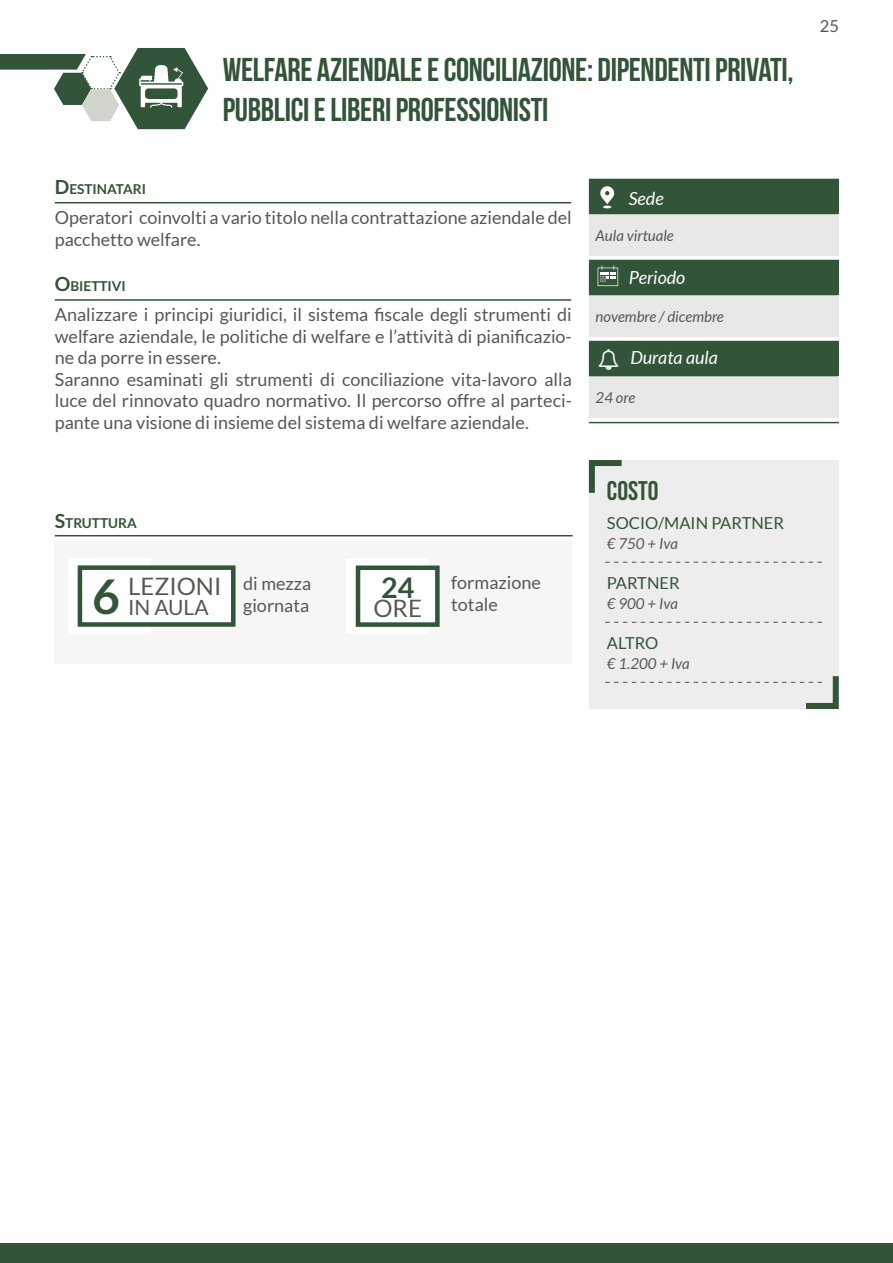
<style>
.page{position:relative;width:893px;height:1263px;background:#fff}
.page>*{position:absolute;margin:0;border:0;box-sizing:border-box;transform-origin:0 0}
.t1{font:700 48px "Lato";color:#325438}
.t2{font:33px/39.6px "Bebas Neue";letter-spacing:-.01em;color:#325438}
.t3{font:700 28.5px "Lato";color:#325438}
.t4{font:27px "Bebas Neue";color:#325438}
.t5{font:24px "Lato";color:#575756}
.t6{font:21px "Lato";color:#575756}
.t7{font:18px/21.6px "Lato";color:#575756}
.t8{font:italic 18px "Lato";color:#fff}
.t9{font:16.5px "Lato";color:#325438}
.t10{font:16.5px "Lato";color:#575756}
.t11{font:italic 15px "Lato";color:#575756}
.t12{font:700 13.65px "Lato";color:#325438}
.s1{font-size:19.5px}
</style>
<div class="page">
<div style="left:0;top:1243px;width:893px;height:20px;background:#325438"></div>
<div style="left:590px;top:180px;width:247px;height:33px;background:#325438"></div>
<svg style="left:590px;top:214px;width:247px;height:204px;background:#adb9ae"></svg>
<hr style="left:589px;top:180px;width:1px;height:33px;background:#325438">
<hr style="left:589px;top:179px;width:250px;height:1px;background:#325438">
<hr style="left:837px;top:180px;width:2px;height:33px;background:#325438">
<hr style="left:589px;top:214px;width:1px;height:42px;background:#e8e9e6">
<hr style="left:589px;top:213px;width:250px;height:1px;background:#325438">
<hr style="left:837px;top:214px;width:2px;height:42px;background:#e8e9e6">
<hr style="left:589px;top:261px;width:1px;height:33px;background:#325438">
<hr style="left:589px;top:260px;width:250px;height:1px;background:#325438">
<hr style="left:837px;top:261px;width:2px;height:33px;background:#325438">
<hr style="left:589px;top:295px;width:1px;height:42px;background:#e8e9e6">
<hr style="left:589px;top:294px;width:250px;height:1px;background:#325438">
<hr style="left:837px;top:295px;width:2px;height:42px;background:#e8e9e6">
<hr style="left:589px;top:342px;width:1px;height:33px;background:#325438">
<hr style="left:589px;top:422px;width:250px;height:1px;background:#325438">
<hr style="left:589px;top:341px;width:250px;height:1px;background:#325438">
<hr style="left:837px;top:342px;width:2px;height:33px;background:#325438">
<hr style="left:589px;top:376px;width:1px;height:42px;background:#e8e9e6">
<hr style="left:589px;top:375px;width:250px;height:1px;background:#325438">
<hr style="left:837px;top:376px;width:2px;height:42px;background:#e8e9e6">
<svg style="left:600px;top:186px;width:14px;height:22px"></svg>
<svg style="left:598px;top:266px;width:20px;height:20px"></svg>
<hr style="left:55px;top:202px;width:516px;height:1px;background:#325438">
<hr style="left:55px;top:299px;width:516px;height:2px;background:#325438">
<svg style="left:0;top:48px;width:208px;height:81px"></svg>
<div style="left:55px;top:540px;width:517px;height:123px;background:#f6f6f6"></div>
<hr style="left:55px;top:535px;width:518px;height:1px;background:#325438">
<div style="left:68px;top:558px;width:83px;height:76px;background:#fff"></div>
<div style="left:78px;top:565px;width:158px;height:62px;background:#fff;border:4px solid #325438"></div>
<div style="left:346px;top:558px;width:83px;height:76px;background:#fff"></div>
<div style="left:356px;top:565px;width:84px;height:62px;background:#fff;border:4px solid #325438"></div>
<div style="left:589px;top:460px;width:250px;height:249px;background:#ededed"></div>
<svg style="left:588px;top:460px;width:34px;height:33px"></svg>
<svg style="left:605px;top:562px;width:217px;height:1px"></svg>
<svg style="left:605px;top:622px;width:217px;height:1px"></svg>
<svg style="left:605px;top:676px;width:234px;height:33px"></svg>
<svg style="left:599px;top:348px;width:19px;height:22px"></svg>
<h2 class="t2" style="left:223px;top:49px;width:572px">WELFARE AZIENDALE E CONCILIAZIONE: DIPENDENTI PRIVATI,<br>PUBBLICI E LIBERI PROFESSIONISTI</h2>
<p class="t12" style="left:55px;top:182px;width:93px"><span class="s1">D</span>ESTINATARI</p>
<p class="t7" style="left:55px;top:207px;width:518px">Operatori coinvolti a vario titolo nella contrattazione aziendale del pacchetto welfare.</p>
<p class="t12" style="left:55px;top:278px;width:73px"><span class="s1">O</span>BIETTIVI</p>
<p class="t7" style="left:55px;top:304px;width:519px">Analizzare i principi giuridici, il sistema fiscale degli strumenti di welfare aziendale, le politiche di welfare e l’attività di pianificazio&shy;ne da porre in essere.<br>Saranno esaminati gli strumenti di conciliazione vita-lavoro alla luce del rinnovato quadro normativo. Il percorso offre al parteci&shy;pante una visione di insieme del sistema di welfare aziendale.</p>
<p class="t8" style="left:629px;top:188px;width:36px">Sede</p>
<p class="t11" style="left:596px;top:227px;width:80px">Aula virtuale</p>
<p class="t8" style="left:629px;top:268px;width:58px">Periodo</p>
<p class="t11" style="left:596px;top:308px;width:130px">novembre / dicembre</p>
<p class="t8" style="left:630px;top:348px;width:89px">Durata aula</p>
<p class="t11" style="left:596px;top:389px;width:41px">24 ore</p>
<p class="t12" style="left:55px;top:515px;width:83px"><span class="s1">S</span>TRUTTURA</p>
<h3 class="t4" style="left:607px;top:476px;width:53px">COSTO</h3>
<p class="t9" style="left:607px;top:514px;width:179px">SOCIO/MAIN PARTNER</p>
<p class="t11" style="left:607px;top:535px;width:72px">€ 750 + Iva</p>
<h1 class="t1" style="left:92px;top:569px;width:29px">6</h1>
<h3 class="t5" style="left:128px;top:573px;width:95px">LEZIONI</h3>
<p class="t6" style="left:128px;top:596px;width:82px">IN AULA</p>
<p class="t7" style="left:243px;top:572px;width:70px">di mezza giornata</p>
<h3 class="t3" style="left:381px;top:571px;width:35px">24</h3>
<h3 class="t5" style="left:373px;top:595px;width:50px">ORE</h3>
<p class="t7" style="left:451px;top:572px;width:91px">formazione totale</p>
<p class="t9" style="left:607px;top:574px;width:74px">PARTNER</p>
<p class="t11" style="left:607px;top:595px;width:72px">€ 900 + Iva</p>
<p class="t9" style="left:607px;top:634px;width:53px">ALTRO</p>
<p class="t11" style="left:607px;top:655px;width:84px">€ 1.200 + Iva</p>
<p class="t10" style="left:820px;top:17px;width:21px">25</p>
</div>
